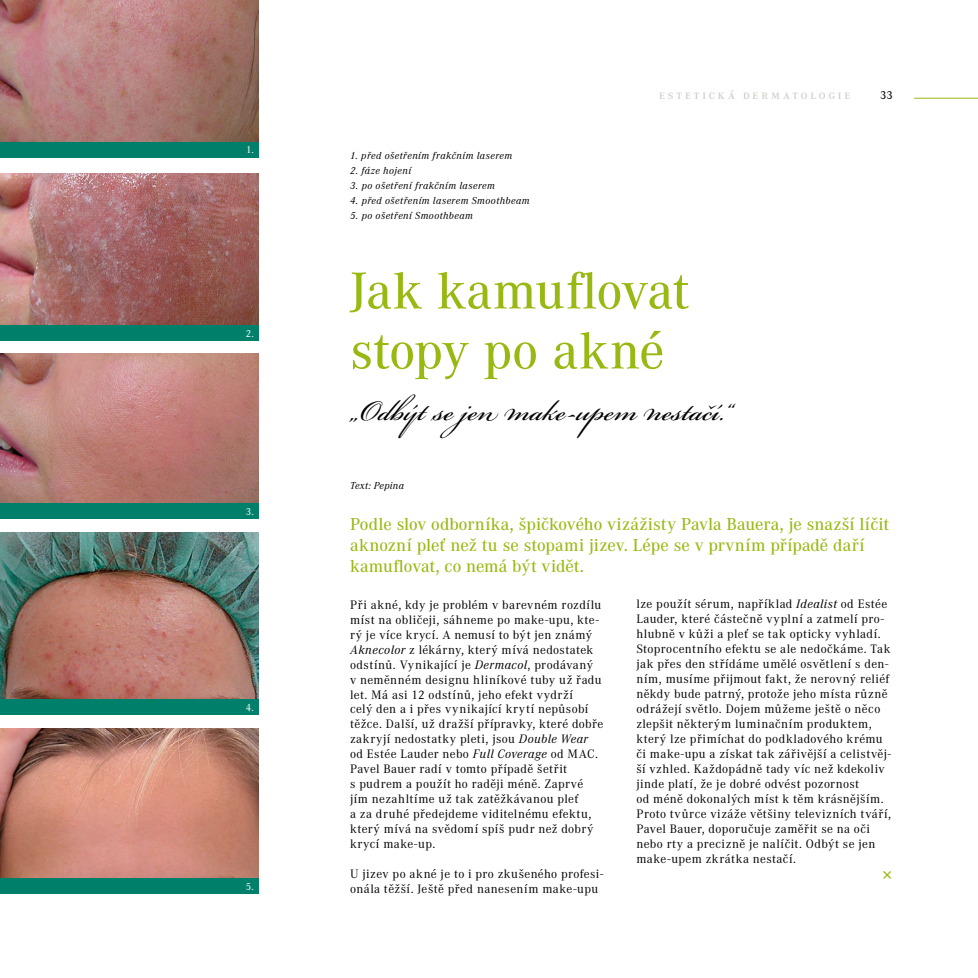
<style>
.page{position:relative;width:978px;height:978px;background:#fff}
.page>*{position:absolute;margin:0;border:0;box-sizing:border-box;transform-origin:0 0}
.t1{font:500 54px/60px "Corporate ATOT";letter-spacing:-.01em;color:#97b911}
.t2{font:45px "Bickham Script Pro";color:#000}
.t3{font:21px "Corporate ATOT";color:#97b911}
.t4{font:500 18px/21px "Corporate ATOT";color:#97b911}
.t5{font:12.75px/15px "Corporate ATOT";letter-spacing:.03em;color:#000}
.t6{font:500 12.75px "Corporate ATOT";letter-spacing:.22em;color:#d1cbc4}
.t7{font:500 12px "Corporate ATOT";color:#000}
.t8{font:italic 10.5px "Corporate ATOT";letter-spacing:.045em;color:#000}
.t9{font:italic 10.5px "Corporate ATOT";letter-spacing:.025em;color:#000}
.t10{font:10.5px "Corporate ATOT";color:#fff}
.s1{font-style:italic}
</style>
<div class="page">
<hr style="left:914px;top:98px;width:64px;height:1px;background:#97b911">
<img style="left:0;top:729px;width:258px;height:150px">
<img style="left:0;top:0;width:258px;height:142px">
<img style="left:0;top:174px;width:258px;height:152px">
<img style="left:0;top:354px;width:258px;height:150px">
<img style="left:0;top:532px;width:258px;height:168px">
<div style="left:0;top:142px;width:258px;height:15px;background:#00806b"></div>
<div style="left:0;top:326px;width:258px;height:15px;background:#00806b"></div>
<div style="left:0;top:504px;width:258px;height:15px;background:#00806b"></div>
<div style="left:0;top:700px;width:258px;height:15px;background:#00806b"></div>
<div style="left:0;top:879px;width:258px;height:15px;background:#00806b"></div>
<p class="t10" style="left:246px;top:144px;width:9px">1.</p>
<p class="t10" style="left:246px;top:328px;width:10px">2.</p>
<p class="t10" style="left:246px;top:506px;width:10px">3.</p>
<p class="t10" style="left:246px;top:702px;width:10px">4.</p>
<p class="t10" style="left:246px;top:880px;width:10px">5.</p>
<p class="t8" style="left:350px;top:149px;width:164px">1. před ošetřením frakčním laserem</p>
<p class="t8" style="left:350px;top:164px;width:63px">2. fáze hojení</p>
<p class="t8" style="left:350px;top:179px;width:146px">3. po ošetření frakčním laserem</p>
<p class="t8" style="left:350px;top:194px;width:181px">4. před ošetřením laserem Smoothbeam</p>
<p class="t8" style="left:350px;top:209px;width:125px">5. po ošetření Smoothbeam</p>
<p class="t6" style="left:659px;top:87px;width:193px">estetická dermatologie</p>
<p class="t7" style="left:880px;top:88px;width:14px">33</p>
<h1 class="t1" style="left:350px;top:261px;width:341px">Jak kamuflovat stopy po akné</h1>
<h2 class="t2" style="left:350px;top:378px;width:384px">„Odbýt se jen make-upem nestačí.“</h2>
<p class="t9" style="left:350px;top:479px;width:56px">Text: Pepina</p>
<h3 class="t4" style="left:350px;top:514px;width:541px">Podle slov odborníka, špičkového vizážisty Pavla Bauera, je snazší líčit aknozní pleť než tu se stopami jizev. Lépe se v prvním případě daří kamuflovat, co nemá být vidět.</h3>
<p class="t5" style="left:350px;top:597px;width:255px">Při akné, kdy je problém v barevném rozdílu míst na obličeji, sáhneme po make-upu, kte&shy;rý je více krycí. A nemusí to být jen známý <span class="s1">Aknecolor</span> z lékárny, který mívá nedostatek odstínů. Vynikající je <span class="s1">Dermacol</span>, prodávaný<br>v neměnném designu hliníkové tuby už řadu let. Má asi 12 odstínů, jeho efekt vydrží<br>celý den a i přes vynikající krytí nepůsobí těžce. Další, už dražší přípravky, které dobře zakryjí nedostatky pleti, jsou <span class="s1">Double Wear </span>od Estée Lauder nebo <span class="s1">Full Coverage</span> od MAC.<br>Pavel Bauer radí v tomto případě šetřit<br>s pudrem a použít ho raději méně. Zaprvé jím nezahltíme už tak zatěžkávanou pleť<br>a za druhé předejdeme viditelnému efektu, který mívá na svědomí spíš pudr než dobrý krycí make-up.</p>
<p class="t5" style="left:350px;top:867px;width:255px">U jizev po akné je to i pro zkušeného profesi&shy;onála těžší. Ještě před nanesením make-upu</p>
<p class="t5" style="left:636px;top:597px;width:256px">lze použít sérum, například <span class="s1">Idealist</span> od Estée Lauder, které částečně vyplní a zatmelí pro&shy;hlubně v kůži a pleť se tak opticky vyhladí.<br>Stoprocentního efektu se ale nedočkáme. Tak jak přes den střídáme umělé osvětlení s den&shy;ním, musíme přijmout fakt, že nerovný reliéf někdy bude patrný, protože jeho místa různě odrážejí světlo. Dojem můžeme ještě o něco zlepšit některým luminačním produktem, který lze přimíchat do podkladového krému či make-upu a získat tak zářivější a celistvěj&shy;ší vzhled. Každopádně tady víc než kdekoliv jinde platí, že je dobré odvést pozornost<br>od méně dokonalých míst k těm krásnějším.<br>Proto tvůrce vizáže většiny televizních tváří, Pavel Bauer, doporučuje zaměřit se na oči nebo rty a precizně je nalíčit. Odbýt se jen make-upem zkrátka nestačí.</p>
<h3 class="t3" style="left:882px;top:863px;width:12px">×</h3>
</div>
